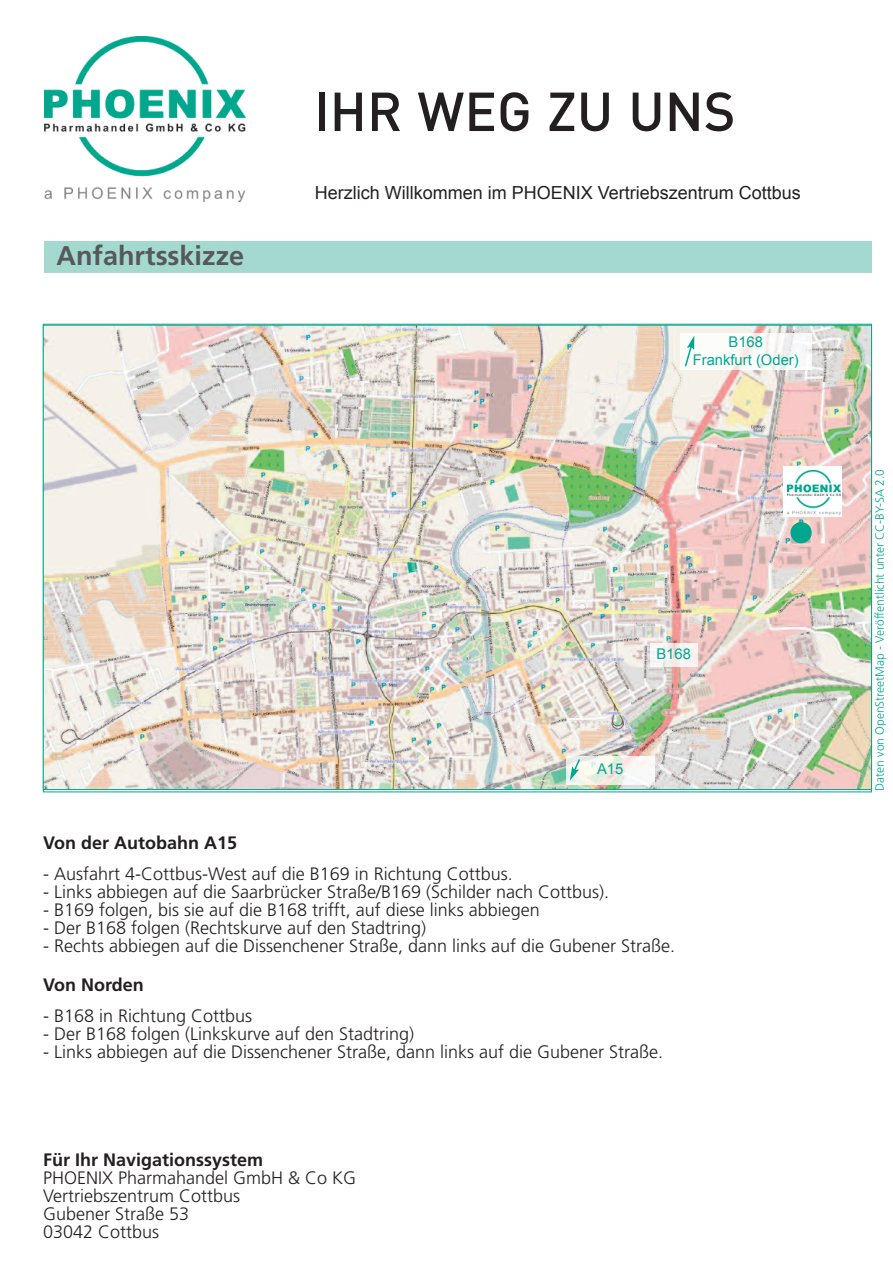
<style>
.page{position:relative;width:893px;height:1263px;background:#fff}
.page>*{position:absolute;margin:0;border:0;box-sizing:border-box;transform-origin:0 0}
.t1{font:500 54px "DIN Pro";color:#231f20}
.t2{font:700 27px "Frutiger";color:#57585a}
.t3{font:300 18px/18px "Frutiger";color:#231f20}
.t4{font:18px "Arial";color:#231f20}
.t5{font:700 18px "Frutiger";color:#231f20}
.t6{font:14.85px/17.7px "Arial";color:#00a78e;text-align:center}
.t7{font:300 12px "Frutiger";color:#00a78e}
</style>
<div class="page">
<div style="left:44px;top:242px;width:828px;height:31px;background:#a4d9d0"></div>
<img style="left:44px;top:36px;width:201px;height:165px">
<img style="left:45px;top:327px;width:825px;height:461px">
<img style="left:680px;top:334px;width:131px;height:36px">
<svg style="left:684px;top:336px;width:10px;height:32px"></svg>
<img style="left:566px;top:756px;width:88px;height:28px">
<svg style="left:570px;top:757px;width:11px;height:24px"></svg>
<img style="left:650px;top:643px;width:47px;height:23px">
<div style="left:783px;top:466px;width:59px;height:51px;background:#fff"></div>
<img style="left:787px;top:471px;width:53px;height:44px">
<div style="left:790px;top:522px;width:22px;height:21px;background:#00a78e;border-radius:50%"></div>
<h1 class="t1" style="left:314px;top:93px;width:423px">IHR WEG ZU UNS</h1>
<h2 class="t2" style="left:57px;top:244px;width:189px">Anfahrtsskizze</h2>
<p class="t4" style="left:315px;top:183px;width:488px">Herzlich Willkommen im PHOENIX Vertriebszentrum Cottbus</p>
<p class="t6" style="left:693px;top:333px;width:108px">B168<br>Frankfurt (Oder)</p>
<p class="t6" style="left:656px;top:644px;width:36px">B168</p>
<p class="t6" style="left:597px;top:760px;width:28px">A15</p>
<p class="t5" style="left:43px;top:836px;width:196px">Von der Autobahn A15</p>
<p class="t3" style="left:43px;top:866px;width:471px">- Ausfahrt 4-Cottbus-West auf die B169 in Richtung Cottbus.</p>
<p class="t3" style="left:43px;top:884px;width:568px">- Links abbiegen auf die Saarbrücker Straße/B169 (Schilder nach Cottbus).</p>
<p class="t3" style="left:43px;top:902px;width:498px">- B169 folgen, bis sie auf die B168 trifft, auf diese links abbiegen</p>
<p class="t3" style="left:43px;top:920px;width:385px">- Der B168 folgen (Rechtskurve auf den Stadtring)</p>
<p class="t3" style="left:43px;top:938px;width:634px">- Rechts abbiegen auf die Dissenchener Straße, dann links auf die Gubener Straße.</p>
<p class="t5" style="left:43px;top:978px;width:102px">Von Norden</p>
<p class="t3" style="left:43px;top:1008px;width:211px">- B168 in Richtung Cottbus</p>
<p class="t3" style="left:43px;top:1026px;width:373px">- Der B168 folgen (Linkskurve auf den Stadtring)</p>
<p class="t3" style="left:43px;top:1044px;width:622px">- Links abbiegen auf die Dissenchener Straße, dann links auf die Gubener Straße.</p>
<p class="t5" style="left:43px;top:1152px;width:222px">Für Ihr Navigationssystem</p>
<p class="t3" style="left:43px;top:1170px;width:315px">PHOENIX Pharmahandel GmbH &amp; Co KG<br>Vertriebszentrum Cottbus<br>Gubener Straße 53<br>03042 Cottbus</p>
<p class="t7" style="left:875px;top:790px;width:323px;rotate:-90deg">Daten von OpenStreetMap - Veröffentlicht unter CC-BY-SA 2.0</p>
</div>
